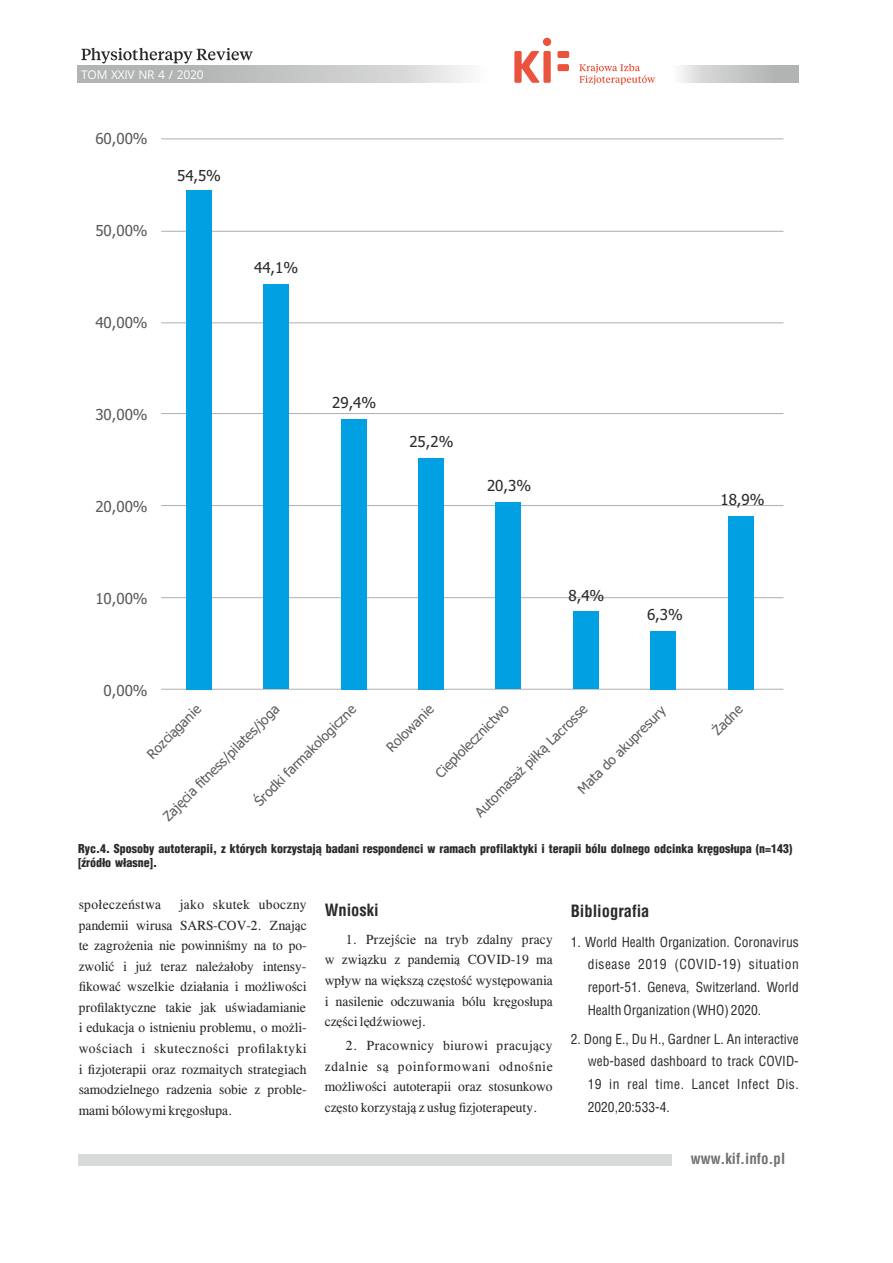
<style>
.page{position:relative;width:893px;height:1263px;background:#fff}
.page>*{position:absolute;margin:0;border:0;box-sizing:border-box;transform-origin:0 0}
.t1{font:700 16.5px "Switzerland Condensed";color:#2b2a29}
.t2{font:15.15px "Tahoma";color:#5b5b5b}
.t3{font:15.15px "Tahoma";color:#2b2a29}
.t4{font:700 15px "Switzerland Condensed";color:#727271}
.t5{font:13.5px/20.5px "CG Times";color:#2b2a29;text-align:justify}
.t6{font:13.5px/22.8px "Switzerland Condensed";color:#2b2a29;text-align:justify}
.t7{font:13.5px "Tahoma";color:#5b5b5b}
.t8{font:13.5px "CG Times";letter-spacing:.03em;color:#2b2a29}
.t9{font:900 12px/14.7px "Switzerland Cond";color:#2b2a29}
.t10{font:12px "Open Sans";letter-spacing:-.02em;color:#fefefe}
</style>
<div class="page">
<div style="left:78px;top:1154px;width:594px;height:12px;background:#d9dada"></div>
<svg style="left:514px;top:51px;width:26px;height:32px"></svg>
<div style="left:543px;top:51px;width:8px;height:32px;background:#ea533d;border-radius:2px"></div>
<div style="left:557px;top:51px;width:12px;height:7px;background:#ea533d;border-radius:2px"></div>
<div style="left:557px;top:64px;width:12px;height:7px;background:#ea533d;border-radius:2px"></div>
<svg style="left:579px;top:64px;width:76px;height:21px"></svg>
<div style="left:543px;top:38px;width:8px;height:8px;background:#ea533d;border-radius:50%"></div>
<svg style="left:81px;top:48px;width:172px;height:15px"></svg>
<hr style="left:161px;top:138px;width:622px;height:1px;background:#b2b3b3">
<hr style="left:161px;top:231px;width:622px;height:1px;background:#b2b3b3">
<hr style="left:161px;top:322px;width:622px;height:1px;background:#b2b3b3">
<hr style="left:161px;top:413px;width:622px;height:1px;background:#b2b3b3">
<hr style="left:161px;top:505px;width:622px;height:1px;background:#b2b3b3">
<hr style="left:161px;top:597px;width:622px;height:1px;background:#b2b3b3">
<hr style="left:161px;top:689px;width:622px;height:1px;background:#b2b3b3">
<div style="left:187px;top:190px;width:25px;height:499px;background:#00a0e3"></div>
<div style="left:263px;top:284px;width:26px;height:405px;background:#00a0e3"></div>
<div style="left:341px;top:419px;width:25px;height:270px;background:#00a0e3"></div>
<div style="left:418px;top:458px;width:26px;height:231px;background:#00a0e3"></div>
<div style="left:496px;top:503px;width:25px;height:186px;background:#00a0e3"></div>
<div style="left:574px;top:612px;width:25px;height:77px;background:#00a0e3"></div>
<div style="left:651px;top:631px;width:25px;height:58px;background:#00a0e3"></div>
<div style="left:729px;top:516px;width:25px;height:173px;background:#00a0e3"></div>
<p class="t10" style="left:81px;top:69px;width:124px">TOM XXIV NR 4 / 2020</p>
<p class="t2" style="left:95px;top:132px;width:54px">60,00%</p>
<p class="t2" style="left:95px;top:224px;width:54px">50,00%</p>
<p class="t3" style="left:177px;top:170px;width:45px">54,5%</p>
<p class="t2" style="left:95px;top:316px;width:54px">40,00%</p>
<p class="t2" style="left:95px;top:408px;width:54px">30,00%</p>
<p class="t2" style="left:95px;top:500px;width:54px">20,00%</p>
<p class="t2" style="left:95px;top:592px;width:54px">10,00%</p>
<p class="t3" style="left:254px;top:262px;width:45px">44,1%</p>
<p class="t3" style="left:332px;top:396px;width:46px">29,4%</p>
<p class="t3" style="left:409px;top:435px;width:46px">25,2%</p>
<p class="t3" style="left:487px;top:479px;width:46px">20,3%</p>
<p class="t3" style="left:568px;top:589px;width:37px">8,4%</p>
<p class="t3" style="left:720px;top:494px;width:46px">18,9%</p>
<p class="t3" style="left:647px;top:608px;width:37px">6,3%</p>
<p class="t2" style="left:104px;top:684px;width:46px">0,00%</p>
<p class="t7" style="left:145px;top:752px;width:71px;rotate:-45deg">Rozciąganie</p>
<p class="t7" style="left:253px;top:800px;width:138px;rotate:-45deg">Środki farmakologiczne</p>
<p class="t7" style="left:385px;top:745px;width:62px;rotate:-45deg">Rolowanie</p>
<p class="t7" style="left:434px;top:772px;width:99px;rotate:-45deg">Ciepłolecznictwo</p>
<p class="t7" style="left:473px;top:810px;width:154px;rotate:-45deg">Automasaż piłką Lacrosse</p>
<p class="t7" style="left:576px;top:787px;width:119px;rotate:-45deg">Mata do akupresury</p>
<p class="t7" style="left:711px;top:729px;width:38px;rotate:-45deg">Żadne</p>
<p class="t7" style="left:161px;top:814px;width:159px;rotate:-45deg">Zajęcia fi tness/pilates/joga</p>
<p class="t9" style="left:78px;top:841px;width:716px">Ryc.4. Sposoby autoterapii, z których korzystają badani respondenci w ramach profilaktyki i terapii bólu dolnego odcinka kręgosłupa (n=143) [źródło własne].</p>
<p class="t5" style="left:79px;top:895px;width:230px;text-indent:101px">jako skutek uboczny pandemii wirusa SARS-COV-2. Znając te zagrożenia nie powinniśmy na to po&shy;zwolić i już teraz należałoby intensy&shy;fikować wszelkie działania i możliwości profilaktyczne takie jak uświadamianie i edukacja o istnieniu problemu, o możli&shy;wościach i skuteczności profilaktyki i fizjoterapii oraz rozmaitych strategiach samodzielnego radzenia sobie z proble&shy;mami bólowymi kręgosłupa.</p>
<p class="t1" style="left:325px;top:902px;width:55px">Wnioski</p>
<p class="t8" style="left:79px;top:899px;width:84px">społeczeństwa</p>
<p class="t5" style="left:325px;top:930px;width:229px;text-indent:21px">1. Przejście na tryb zdalny pracy w związku z pandemią COVID-19 ma wpływ na większą częstość występowania i nasilenie odczuwania bólu kręgosłupa części lędźwiowej.</p>
<p class="t5" style="left:325px;top:1037px;width:229px;text-indent:21px">2. Pracownicy biurowi pracujący zdalnie są poinformowani odnośnie możliwości autoterapii oraz stosunkowo często korzystają z usług fizjoterapeuty.</p>
<p class="t1" style="left:571px;top:903px;width:80px">Bibliografia</p>
<p class="t6" style="left:588px;top:931px;width:212px;text-indent:-17px">1. World Health Organization. Coronavirus disease 2019 (COVID-19) situation report-51. Geneva, Switzerland. World Health Organization (WHO) 2020.</p>
<p class="t6" style="left:588px;top:1028px;width:212px;text-indent:-17px">2. Dong E., Du H., Gardner L. An interactive web-based dashboard to track COVID-19 in real time. Lancet Infect Dis.<br>2020,20:533-4.</p>
<p class="t4" style="left:691px;top:1152px;width:96px">www.kif.info.pl</p>
</div>
